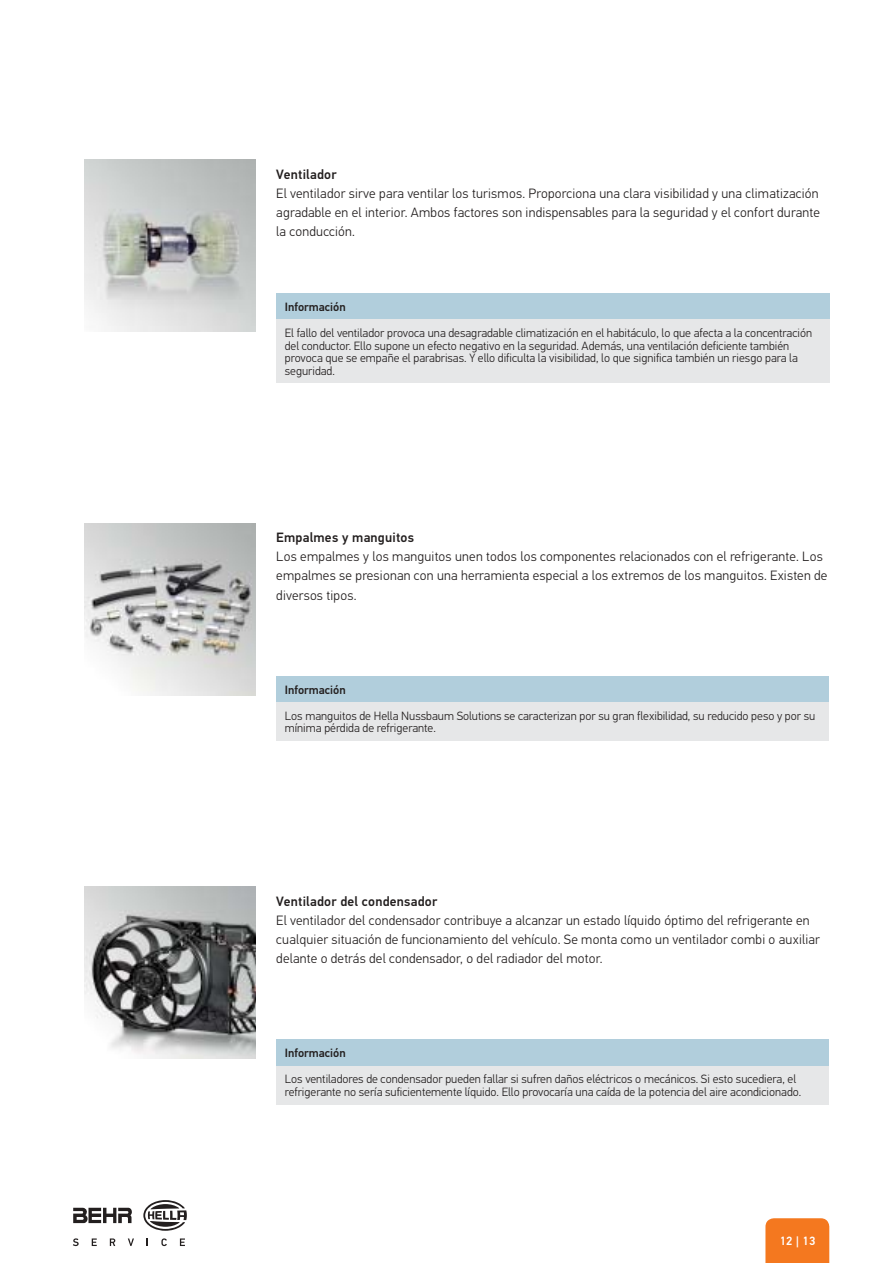
<style>
.page{position:relative;width:893px;height:1263px;background:#fff}
.page>*{position:absolute;margin:0;border:0;box-sizing:border-box;transform-origin:0 0}
.t1{font:300 13.5px/19.2px "Hella DIN Universal";letter-spacing:.015em;color:#231f1f}
.t2{font:500 13.5px "Hella DIN Universal";letter-spacing:.015em;color:#231f1f}
.t3{font:300 12px/12.6px "Hella DIN Universal";color:#231f1f}
.t4{font:500 12px "Hella DIN Universal";color:#231f1f}
.t5{font:500 12px "Hella DIN Universal";color:#fff}
</style>
<div class="page">
<div style="left:765px;top:1218px;width:64px;height:45px;background:#f4781f"></div>
<img style="left:85px;top:160px;width:170px;height:172px">
<img style="left:85px;top:523px;width:170px;height:172px">
<img style="left:85px;top:887px;width:170px;height:172px">
<div style="left:276px;top:293px;width:553px;height:26px;background:#b1cedc"></div>
<div style="left:276px;top:319px;width:553px;height:64px;background:#e6e7e8"></div>
<div style="left:276px;top:676px;width:553px;height:26px;background:#b1cedc"></div>
<div style="left:276px;top:702px;width:553px;height:39px;background:#e6e7e8"></div>
<div style="left:276px;top:1040px;width:553px;height:26px;background:#b1cedc"></div>
<div style="left:276px;top:1066px;width:553px;height:38px;background:#e6e7e8"></div>
<svg style="left:73px;top:1238px;width:6px;height:8px"></svg>
<svg style="left:92px;top:1238px;width:5px;height:8px"></svg>
<svg style="left:110px;top:1238px;width:5px;height:8px"></svg>
<svg style="left:128px;top:1238px;width:6px;height:8px"></svg>
<svg style="left:161px;top:1238px;width:6px;height:8px"></svg>
<svg style="left:180px;top:1238px;width:5px;height:8px"></svg>
<svg style="left:73px;top:1208px;width:59px;height:15px"></svg>
<svg style="left:143px;top:1200px;width:44px;height:31px"></svg>
<p class="t2" style="left:276px;top:169px;width:62px">Ventilador</p>
<p class="t1" style="left:276px;top:185px;width:545px;text-align:justify">El ventilador sirve para ventilar los turismos. Proporciona una clara visibilidad y una climatización agradable en el interior. Ambos factores son indispensables para la seguridad y el confort durante la conducción.</p>
<p class="t4" style="left:285px;top:302px;width:62px">Información</p>
<p class="t3" style="left:285px;top:327px;width:529px">El fallo del ventilador provoca una desagradable climatización en el habitáculo, lo que afecta a la concentración del conductor. Ello supone un efecto negativo en la seguridad. Además, una ventilación deficiente también provoca que se empañe el parabrisas. Y ello dificulta la visibilidad, lo que significa también un riesgo para la seguridad.</p>
<p class="t2" style="left:276px;top:533px;width:139px">Empalmes y manguitos</p>
<p class="t1" style="left:276px;top:548px;width:552px">Los empalmes y los manguitos unen todos los componentes relacionados con el refrigerante. Los empalmes se presionan con una herramienta especial a los extremos de los manguitos. Existen de diversos tipos.</p>
<p class="t4" style="left:285px;top:685px;width:62px">Información</p>
<p class="t3" style="left:285px;top:710px;width:532px">Los manguitos de Hella Nussbaum Solutions se caracterizan por su gran flexibilidad, su reducido peso y por su mínima pérdida de refrigerante.</p>
<p class="t2" style="left:276px;top:896px;width:162px">Ventilador del condensador</p>
<p class="t1" style="left:276px;top:912px;width:545px">El ventilador del condensador contribuye a alcanzar un estado líquido óptimo del refrigerante en cualquier situación de funcionamiento del vehículo. Se monta como un ventilador combi o auxiliar delante o detrás del condensador, o del radiador del motor.</p>
<p class="t4" style="left:285px;top:1049px;width:62px">Información</p>
<p class="t3" style="left:285px;top:1074px;width:518px">Los ventiladores de condensador pueden fallar si sufren daños eléctricos o mecánicos. Si esto sucediera, el refrigerante no sería suficientemente líquido. Ello provocaría una caída de la potencia del aire acondicionado.</p>
<p class="t5" style="left:779px;top:1237px;width:37px">12 | 13</p>
</div>
